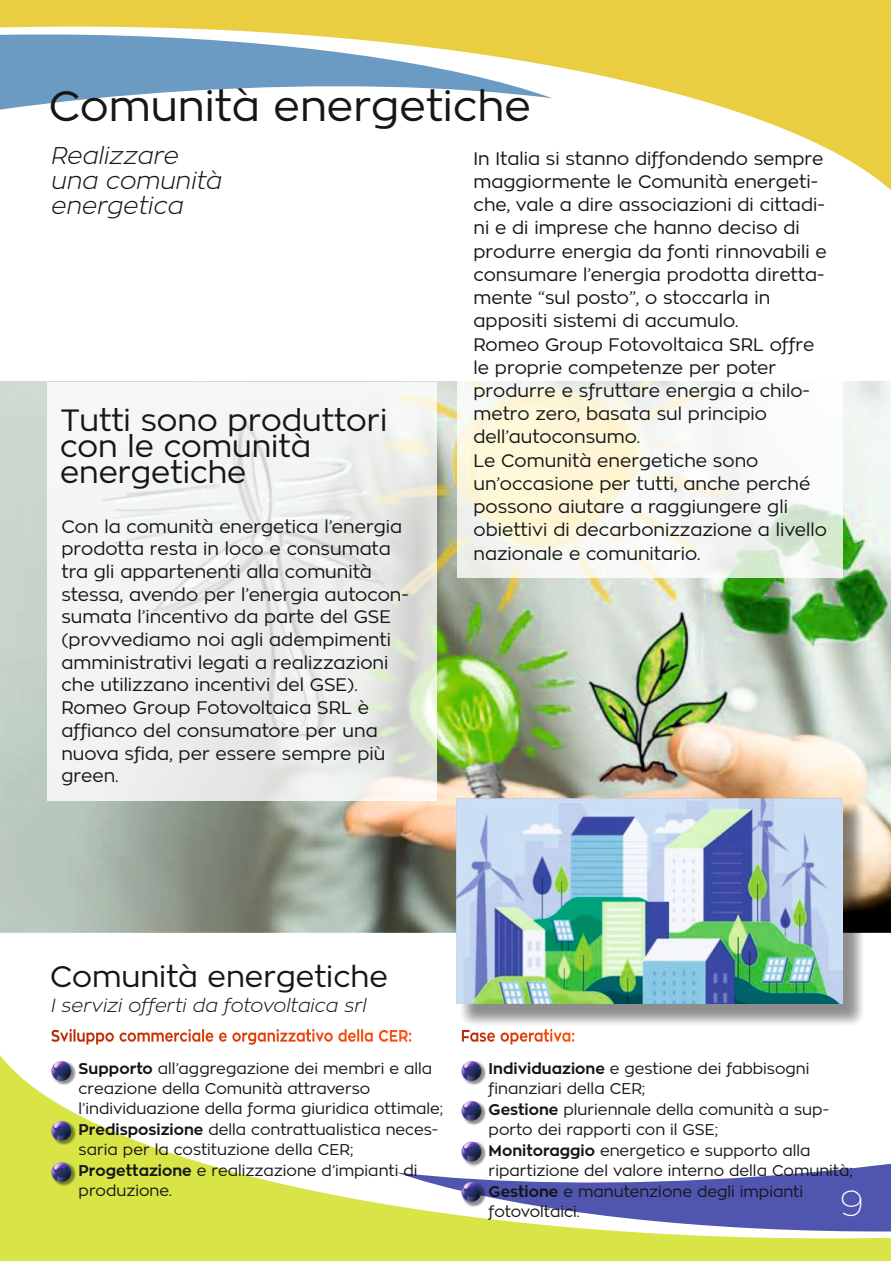
<style>
.page{position:relative;width:891px;height:1261px;background:#fff}
.page>*{position:absolute;margin:0;border:0;box-sizing:border-box;transform-origin:0 0}
.t1{font:42.15px "Zona Pro";color:#151616}
.t2{font:100 36px "Zona Pro";color:#fff}
.t3{font:30.45px/26.1px "Zona Pro";color:#151616}
.t4{font:29.55px "Zona Pro";color:#151616}
.t5{font:italic 300 24px/24.8px "Zona Pro";color:#151616}
.t6{font:italic 300 18.75px "Zona Pro";color:#151616}
.t7{font:18px/23.2px "Zona Pro";color:#151616}
.t8{font:15.45px/20.4px "Zona Pro";color:#151616}
.s1{font-weight:700}
</style>
<div class="page">
<img style="left:0;top:382px;width:890px;height:550px">
<svg style="left:0;top:0;width:890px;height:190px"></svg>
<svg style="left:0;top:1055px;width:890px;height:205px"></svg>
<svg style="left:0;top:34px;width:552px;height:76px"></svg>
<svg style="left:396px;top:1161px;width:494px;height:70px"></svg>
<div style="left:456px;top:382px;width:386px;height:196px;background:#fff;opacity:.8"></div>
<div style="left:47px;top:382px;width:389px;height:418px;background:#fff;opacity:.8"></div>
<svg style="left:51px;top:1029px;width:361px;height:16px"></svg>
<svg style="left:461px;top:1033px;width:113px;height:11px"></svg>
<div style="left:452px;top:796px;width:418px;height:237px;background:#151616;opacity:.49"></div>
<img style="left:456px;top:798px;width:386px;height:205px">
<div style="left:461px;top:1100px;width:25px;height:25px;background:#151616;opacity:.49"></div>
<img style="left:461px;top:1100px;width:20px;height:20px;border-radius:50%">
<div style="left:51px;top:1120px;width:25px;height:25px;background:#151616;opacity:.49"></div>
<img style="left:51px;top:1120px;width:20px;height:20px;border-radius:50%">
<div style="left:461px;top:1060px;width:25px;height:25px;background:#151616;opacity:.49"></div>
<img style="left:461px;top:1060px;width:20px;height:20px;border-radius:50%">
<div style="left:51px;top:1060px;width:25px;height:25px;background:#151616;opacity:.49"></div>
<img style="left:51px;top:1060px;width:20px;height:20px;border-radius:50%">
<div style="left:461px;top:1141px;width:25px;height:25px;background:#151616;opacity:.49"></div>
<img style="left:461px;top:1141px;width:20px;height:20px;border-radius:50%">
<div style="left:461px;top:1181px;width:25px;height:25px;background:#151616;opacity:.49"></div>
<img style="left:461px;top:1181px;width:20px;height:20px;border-radius:50%">
<div style="left:51px;top:1162px;width:25px;height:24px;background:#151616;opacity:.49"></div>
<img style="left:51px;top:1162px;width:20px;height:19px;border-radius:50%">
<h1 class="t1" style="left:49px;top:87px;width:483px">Comunità energetiche</h1>
<h3 class="t5" style="left:50px;top:145px;width:172px">Realizzare una comunità energetica</h3>
<p class="t7" style="left:473px;top:148px;width:355px">In Italia si stanno diffondendo sempre maggiormente le Comunità energeti&shy;che, vale a dire associazioni di cittadi&shy;ni e di imprese che hanno deciso di produrre energia da fonti rinnovabili e consumare l’energia prodotta diretta&shy;mente “sul posto”, o stoccarla in appositi sistemi di accumulo.</p>
<h3 class="t3" style="left:60px;top:409px;width:329px">Tutti sono produttori con le comunità energetiche</h3>
<p class="t7" style="left:61px;top:515px;width:349px;line-height:22.6px">Con la comunità energetica l’energia prodotta resta in loco e consumata tra gli appartenenti alla comunità stessa, avendo per l’energia autocon&shy;sumata l’incentivo da parte del GSE (provvediamo noi agli adempimenti amministrativi legati a realizzazioni che utilizzano incentivi del GSE).<br>Romeo Group Fotovoltaica SRL è affianco del consumatore per una nuova sfida, per essere sempre più green.</p>
<p class="t7" style="left:473px;top:333px;width:355px">Romeo Group Fotovoltaica SRL offre le proprie competenze per poter produrre e sfruttare energia a chilo&shy;metro zero, basata sul principio dell’autoconsumo.<br>Le Comunità energetiche sono un’occasione per tutti, anche perché possono aiutare a raggiungere gli obiettivi di decarbonizzazione a livello nazionale e comunitario.</p>
<h3 class="t4" style="left:50px;top:963px;width:339px">Comunità energetiche</h3>
<p class="t6" style="left:50px;top:997px;width:317px">I servizi offerti da fotovoltaica srl</p>
<p class="t8" style="left:79px;top:1059px;width:366px"><span class="s1">Supporto</span> all’aggregazione dei membri e alla creazione della Comunità attraverso l’individuazione della forma giuridica ottimale; <span class="s1">Predisposizione</span> della contrattualistica neces&shy;saria per la costituzione della CER; <span class="s1">Progettazione</span> e realizzazione d’impianti di produzione.</p>
<p class="t8" style="left:488px;top:1059px;width:322px"><span class="s1">Individuazione</span> e gestione dei fabbisogni finanziari della CER;</p>
<p class="t8" style="left:488px;top:1100px;width:342px"><span class="s1">Gestione</span> pluriennale della comunità a sup&shy;porto dei rapporti con il GSE;</p>
<p class="t8" style="left:488px;top:1141px;width:366px"><span class="s1">Monitoraggio</span> energetico e supporto alla ripartizione del valore interno della Comunità;</p>
<p class="t8" style="left:488px;top:1182px;width:316px"><span class="s1">Gestione</span> e manutenzione degli impianti fotovoltaici.</p>
<h2 class="t2" style="left:839px;top:1186px;width:25px">9</h2>
</div>
